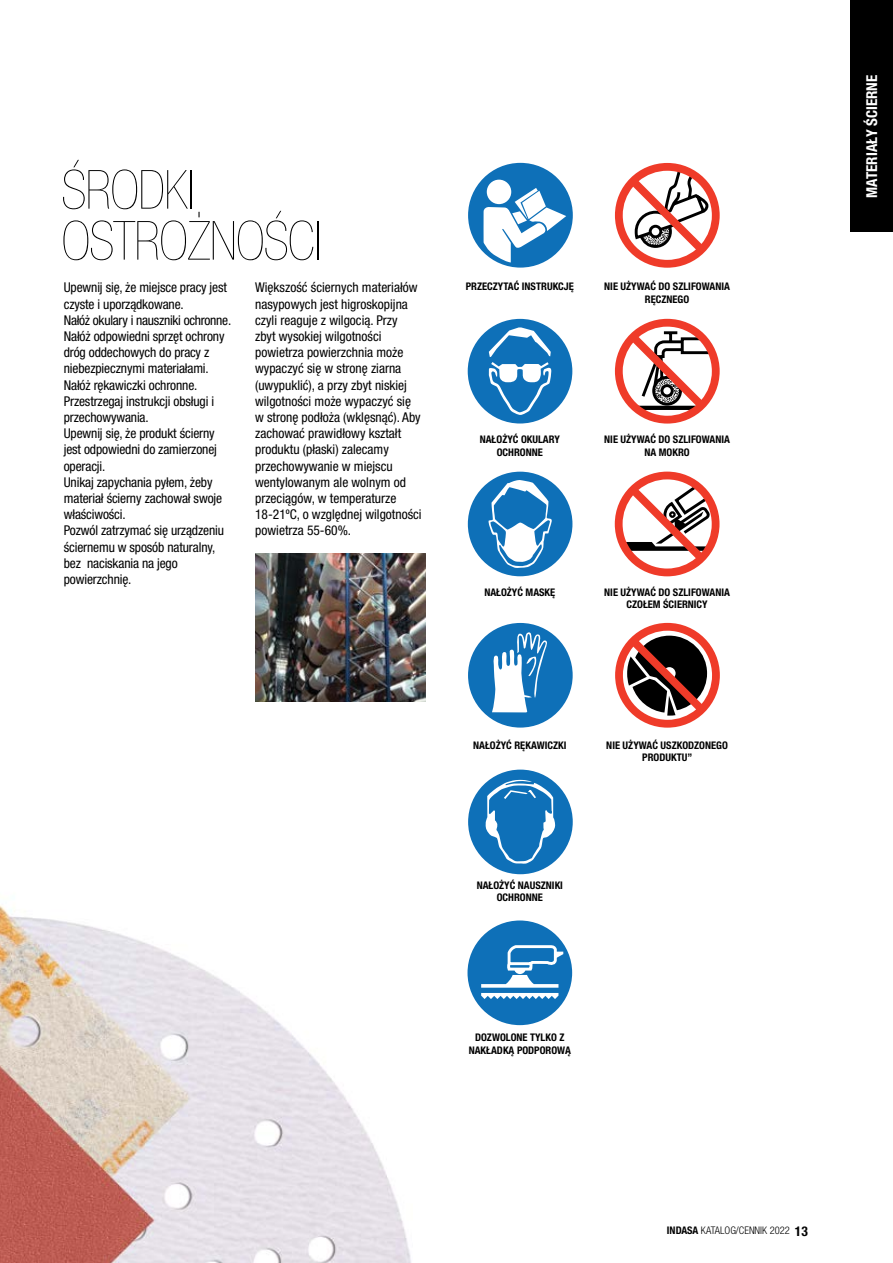
<style>
.page{position:relative;width:893px;height:1263px;background:#fff}
.page>*{position:absolute;margin:0;border:0;box-sizing:border-box;transform-origin:0 0}
.t1{font:200 condensed 54px/51px "Helvetica Neue LT Pro";letter-spacing:-.02em;color:#000}
.t2{font:700 condensed 15px "Helvetica Neue LT Pro";color:#fff}
.t3{font:condensed 13.5px/16.2px "Helvetica Neue LT Pro";letter-spacing:-.01em;color:#000}
.t4{font:700 condensed 10.5px/12.6px "Helvetica Neue LT Pro";color:#000;text-align:center}
.t5{font:300 condensed 10.5px "Helvetica Neue LT Pro";color:#000}
.s1{font-weight:700}
.s2{font-weight:700;font-size:13.5px}
</style>
<div class="page">
<div style="left:850px;top:0;width:43px;height:232px;background:#000"></div>
<svg style="left:615px;top:163px;width:105px;height:105px"></svg>
<div style="left:468px;top:472px;width:104px;height:104px;background:#0e70b8;border-radius:50%"></div>
<svg style="left:487px;top:480px;width:65px;height:88px"></svg>
<svg style="left:615px;top:319px;width:105px;height:105px"></svg>
<svg style="left:615px;top:472px;width:104px;height:104px"></svg>
<svg style="left:615px;top:623px;width:105px;height:105px"></svg>
<div style="left:467px;top:920px;width:105px;height:105px;background:#0e70b8;border-radius:50%"></div>
<svg style="left:481px;top:945px;width:82px;height:54px"></svg>
<div style="left:468px;top:163px;width:105px;height:105px;background:#0e70b8;border-radius:50%"></div>
<svg style="left:483px;top:188px;width:83px;height:74px"></svg>
<div style="left:487px;top:180px;width:24px;height:24px;background:#fff;border-radius:50%"></div>
<div style="left:468px;top:319px;width:104px;height:104px;background:#0e70b8;border-radius:50%"></div>
<svg style="left:488px;top:327px;width:63px;height:88px"></svg>
<div style="left:468px;top:770px;width:105px;height:104px;background:#0e70b8;border-radius:50%"></div>
<svg style="left:485px;top:780px;width:70px;height:84px"></svg>
<div style="left:468px;top:623px;width:105px;height:104px;background:#0e70b8;border-radius:50%"></div>
<svg style="left:492px;top:632px;width:55px;height:80px"></svg>
<img style="left:255px;top:554px;width:170px;height:148px">
<img style="left:0;top:905px;width:411px;height:358px">
<h1 class="t1" style="left:61px;top:164px;width:262px">ŚRODKI<br>OSTROŻNOŚCI</h1>
<p class="t3" style="left:64px;top:279px;width:169px">Upewnij się, że miejsce pracy jest czyste i uporządkowane.<br>Nałóż okulary i nauszniki ochronne.<br>Nałóż odpowiedni sprzęt ochrony dróg oddechowych do pracy z niebezpiecznymi materiałami.<br>Nałóż rękawiczki ochronne.<br>Przestrzegaj instrukcji obsługi i przechowywania.<br>Upewnij się, że produkt ścierny jest odpowiedni do zamierzonej operacji.<br>Unikaj zapychania pyłem, żeby materiał ścierny zachował swoje właściwości.<br>Pozwól zatrzymać się urządzeniu ściernemu w sposób naturalny, bez naciskania na jego powierzchnię.</p>
<p class="t3" style="left:255px;top:279px;width:168px">Większość ściernych materiałów nasypowych jest higroskopijna czyli reaguje z wilgocią. Przy<br>zbyt wysokiej wilgotności powietrza powierzchnia może wypaczyć się w stronę ziarna (uwypuklić), a przy zbyt niskiej wilgotności może wypaczyć się w stronę podłoża (wklęsnąć). Aby zachować prawidłowy kształt produktu (płaski) zalecamy przechowywanie w miejscu wentylowanym ale wolnym od przeciągów, w temperaturze<br>18-21ºC, o względnej wilgotności powietrza 55-60%.</p>
<p class="t4" style="left:466px;top:280px;width:110px">PRZECZYTAĆ INSTRUKCJĘ</p>
<p class="t4" style="left:604px;top:280px;width:127px">NIE UŻYWAĆ DO SZLIFOWANIA<br>RĘCZNEGO</p>
<p class="t4" style="left:480px;top:433px;width:82px">NAŁOŻYĆ OKULARY<br>OCHRONNE</p>
<p class="t4" style="left:604px;top:433px;width:127px">NIE UŻYWAĆ DO SZLIFOWANIA<br>NA MOKRO</p>
<p class="t4" style="left:484px;top:585px;width:72px">NAŁOŻYĆ MASKĘ</p>
<p class="t4" style="left:604px;top:585px;width:127px">NIE UŻYWAĆ DO SZLIFOWANIA<br>CZOŁEM ŚCIERNICY</p>
<p class="t4" style="left:473px;top:738px;width:95px">NAŁOŻYĆ RĘKAWICZKI</p>
<p class="t4" style="left:606px;top:738px;width:123px">NIE UŻYWAĆ USZKODZONEGO<br>PRODUKTU”</p>
<p class="t4" style="left:477px;top:878px;width:88px">NAŁOŻYĆ NAUSZNIKI<br>OCHRONNE</p>
<p class="t4" style="left:469px;top:1031px;width:104px">DOZWOLONE TYLKO Z<br>NAKŁADKĄ PODPOROWĄ</p>
<p class="t2" style="left:863px;top:198px;width:125px;rotate:-90deg">MATERIAŁY ŚCIERNE</p>
<p class="t5" style="left:667px;top:1224px;width:143px"><span class="s1">INDASA</span> KATALOG/CENNIK 2022 <span class="s2">13</span></p>
</div>
